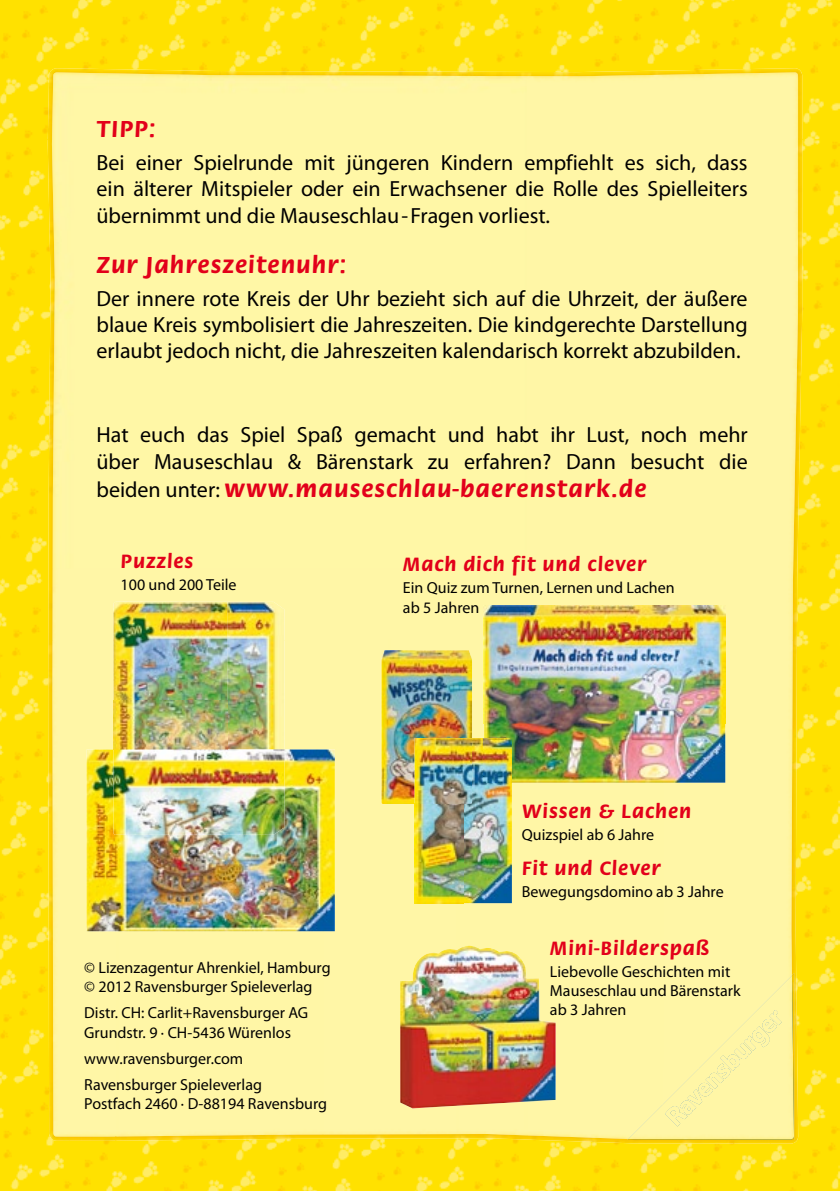
<style>
.page{position:relative;width:840px;height:1191px;background:#fff}
.page>*{position:absolute;margin:0;border:0;box-sizing:border-box;transform-origin:0 0}
.t1{font:700 24px "Flora Itc T";letter-spacing:.05em;color:#e2001a}
.t2{font:22px/26.4px "Myriad Pro";color:#000;text-align:justify}
.t3{font:700 20px "Flora Itc T";letter-spacing:.05em;color:#e2001a}
.t4{font:16px/19.2px "Myriad Pro";color:#000}
.s1{font-family:"Myriad Pro";font-weight:400;font-size:22px;color:#000}
</style>
<div class="page">
<img style="left:0;top:0;width:839px;height:139px">
<img style="left:0;top:139px;width:69px;height:1052px">
<img style="left:770px;top:139px;width:69px;height:1052px">
<img style="left:69px;top:1140px;width:701px;height:51px">
<div style="left:116px;top:140px;width:410px;height:501px;background:#fff7a6"></div>
<div style="left:526px;top:140px;width:207px;height:500px;background:#fff6a6"></div>
<div style="left:284px;top:640px;width:106px;height:142px;background:#fff6a6"></div>
<div style="left:662px;top:640px;width:71px;height:333px;background:#fff6a6"></div>
<div style="left:459px;top:711px;width:203px;height:285px;background:#fff6a6"></div>
<div style="left:323px;top:782px;width:136px;height:352px;background:#fff6a6"></div>
<div style="left:527px;top:996px;width:100px;height:138px;background:#fff6a6"></div>
<img style="left:48px;top:68px;width:753px;height:72px">
<img style="left:48px;top:139px;width:68px;height:1001px">
<img style="left:733px;top:139px;width:68px;height:1004px">
<img style="left:115px;top:1134px;width:618px;height:9px">
<div style="left:627px;top:973px;width:166px;height:167px;background:#fff6a6"></div>
<img style="left:113px;top:602px;width:114px;height:147px">
<img style="left:227px;top:602px;width:57px;height:7px">
<img style="left:86px;top:749px;width:248px;height:182px">
<img style="left:113px;top:749px;width:171px;height:85px">
<img style="left:483px;top:606px;width:241px;height:176px">
<img style="left:381px;top:650px;width:91px;height:154px">
<img style="left:400px;top:945px;width:155px;height:163px">
<img style="left:463px;top:738px;width:48px;height:165px">
<img style="left:414px;top:804px;width:49px;height:99px">
<img style="left:483px;top:738px;width:28px;height:44px">
<img style="left:414px;top:738px;width:58px;height:66px">
<p class="t1" style="left:96px;top:115px;width:60px">TIPP:</p>
<p class="t2" style="left:96px;top:149px;width:652px">Bei einer Spielrunde mit jüngeren Kindern empfiehlt es sich, dass ein älterer Mitspieler oder ein Erwachsener die Rolle des Spielleiters übernimmt und die Mauseschlau-Fragen vorliest.</p>
<p class="t1" style="left:96px;top:251px;width:251px">Zur Jahreszeitenuhr:</p>
<p class="t2" style="left:96px;top:285px;width:652px">Der innere rote Kreis der Uhr bezieht sich auf die Uhrzeit, der äußere blaue Kreis symbolisiert die Jahreszeiten. Die kindgerechte Darstellung erlaubt jedoch nicht, die Jahreszeiten kalendarisch korrekt abzubilden.</p>
<p class="t2" style="left:96px;top:421px;width:652px">Hat euch das Spiel Spaß gemacht und habt ihr Lust, noch mehr über Mauseschlau &amp; Bärenstark zu erfahren? Dann besucht die</p>
<p class="t1" style="left:96px;top:474px;width:551px"><span class="s1">beiden unter:</span> www.mauseschlau-baerenstark.de</p>
<p class="t3" style="left:120px;top:550px;width:74px">Puzzles</p>
<p class="t4" style="left:120px;top:575px;width:117px">100 und 200 Teile</p>
<p class="t3" style="left:403px;top:553px;width:245px">Mach dich fit und clever</p>
<p class="t4" style="left:403px;top:578px;width:273px">Ein Quiz zum Turnen, Lernen und Lachen ab 5 Jahren</p>
<p class="t4" style="left:84px;top:958px;width:248px">© Lizenzagentur Ahrenkiel, Hamburg © 2012 Ravensburger Spieleverlag</p>
<p class="t4" style="left:84px;top:1003px;width:225px">Distr. CH: Carlit+Ravensburger AG<br>Grundstr. 9 · CH-5436 Würenlos</p>
<p class="t4" style="left:84px;top:1045px;width:179px;line-height:26px">www.ravensburger.com<br>Ravensburger Spieleverlag</p>
<p class="t4" style="left:84px;top:1093px;width:244px">Postfach 2460 · D-88194 Ravensburg</p>
<p class="t3" style="left:521px;top:799px;width:171px">Wissen &amp; Lachen</p>
<p class="t4" style="left:521px;top:825px;width:134px">Quizspiel ab 6 Jahre</p>
<p class="t3" style="left:521px;top:856px;width:140px">Fit und Clever</p>
<p class="t4" style="left:521px;top:881px;width:203px">Bewegungsdomino ab 3 Jahre</p>
<p class="t3" style="left:549px;top:936px;width:161px">Mini-Bilderspaß</p>
<p class="t4" style="left:549px;top:961px;width:192px">Liebevolle Geschichten mit<br>Mauseschlau und Bärenstark ab 3 Jahren</p>
</div>
